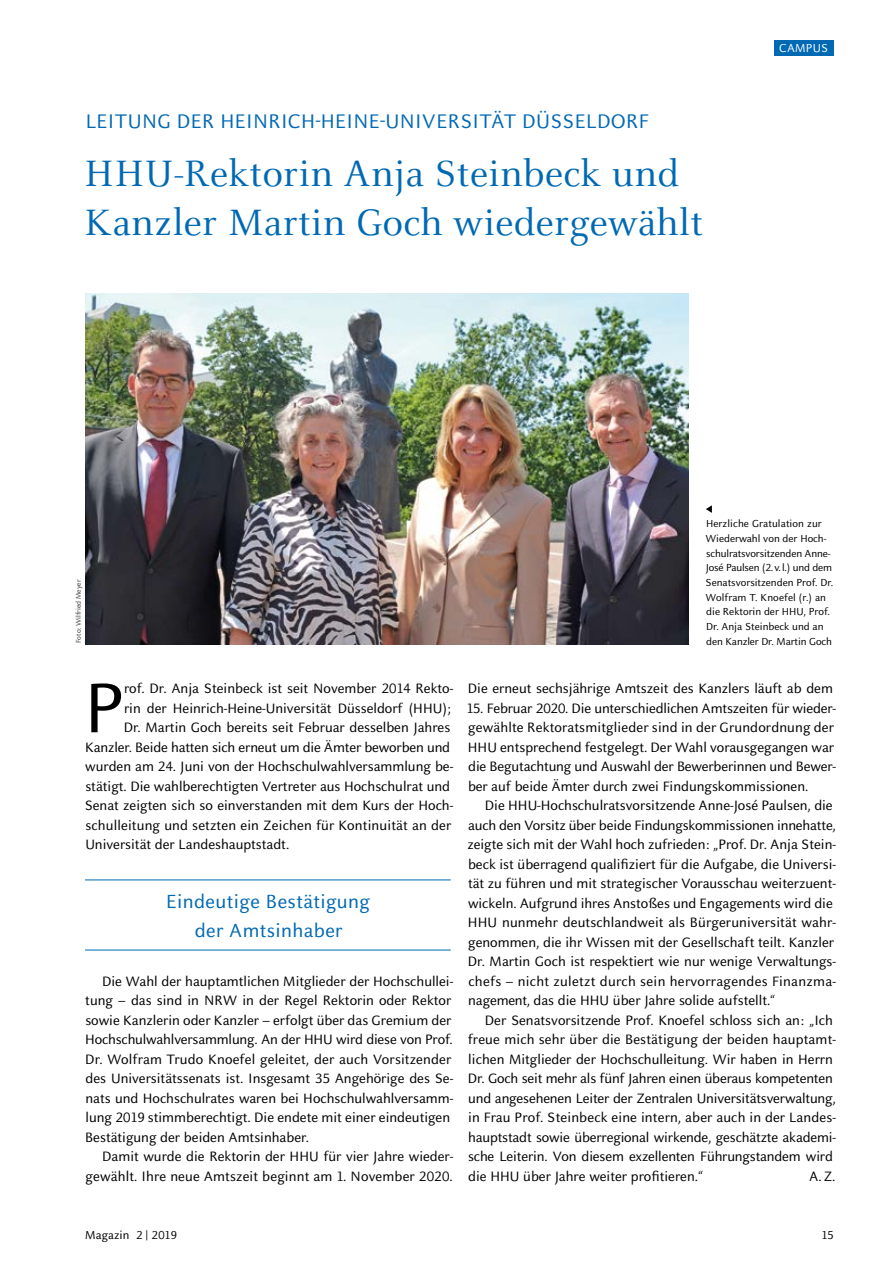
<style>
.page{position:relative;width:893px;height:1263px;background:#fff}
.page>*{position:absolute;margin:0;border:0;box-sizing:border-box;transform-origin:0 0}
.t1{font:77.55px "Celeste Sans Pro";color:#000}
.t2{font:40.5px/48.8px "Celeste Pro";letter-spacing:.01em;color:#0069b4}
.t3{font:21.75px "Celeste Sans Pro";letter-spacing:.015em;color:#0069b4}
.t4{font:21px/29.2px "Celeste Sans Pro";letter-spacing:.02em;color:#0069b4;text-align:center}
.t5{font:15px/19.5px "Celeste Sans Pro";color:#000}
.t6{font:12.75px "Celeste Sans Pro";letter-spacing:.01em;color:#000}
.t7{font:12.75px "Celeste Sans Pro";letter-spacing:.02em;color:#fff}
.t8{font:11.25px/14.7px "Celeste Sans Pro";color:#000}
.t9{font:7.5px "Celeste Sans Pro";color:#000}
</style>
<div class="page">
<img style="left:85px;top:293px;width:604px;height:351px">
<svg style="left:706px;top:505px;width:6px;height:8px"></svg>
<hr style="left:85px;top:880px;width:366px;height:1px;background:#0069b4">
<hr style="left:85px;top:950px;width:366px;height:1px;background:#0069b4">
<div style="left:774px;top:40px;width:59px;height:15px;background:#0069b4"></div>
<h3 class="t3" style="left:86px;top:107px;width:565px">LEITUNG DER HEINRICH-HEINE-UNIVERSITÄT DÜSSELDORF</h3>
<h2 class="t2" style="left:84px;top:149px;width:620px">HHU-Rektorin Anja Steinbeck und<br>Kanzler Martin Goch wiedergewählt</h2>
<p class="t7" style="left:779px;top:39px;width:50px">CAMPUS</p>
<p class="t9" style="left:74px;top:643px;width:65px;rotate:-90deg">Foto: Wilfried Meyer</p>
<p class="t8" style="left:705px;top:516px;width:129px">Herzliche Gratulation zur<br>Wiederwahl von der Hoch&shy;schulratsvorsitzenden Anne-<br>José Paulsen (2.v.l.) und dem<br>Senatsvorsitzenden Prof. Dr.<br>Wolfram T. Knoefel (r.) an die Rektorin der HHU, Prof.<br>Dr. Anja Steinbeck und an</p>
<p class="t8" style="left:706px;top:633px;width:127px">den Kanzler Dr. Martin Goch</p>
<h1 class="t1" style="left:84px;top:659px;width:41px">P</h1>
<p class="t5" style="left:124px;top:678px;width:331px">rof. Dr. Anja Steinbeck ist seit November 2014 Rekto-</p>
<p class="t5" style="left:124px;top:698px;width:329px">rin der Heinrich-Heine-Universität Düsseldorf (HHU);</p>
<p class="t5" style="left:124px;top:717px;width:328px">Dr. Martin Goch bereits seit Februar desselben Jahres</p>
<p class="t5" style="left:85px;top:737px;width:366px">Kanzler. Beide hatten sich erneut um die Ämter beworben und</p>
<p class="t5" style="left:85px;top:756px;width:369px">wurden am 24. Juni von der Hochschulwahlversammlung be-</p>
<p class="t5" style="left:85px;top:776px;width:366px">stätigt. Die wahlberechtigten Vertreter aus Hochschulrat und</p>
<p class="t5" style="left:85px;top:795px;width:370px">Senat zeigten sich so einverstanden mit dem Kurs der Hoch-</p>
<p class="t5" style="left:85px;top:815px;width:367px">schulleitung und setzten ein Zeichen für Kontinuität an der</p>
<p class="t5" style="left:85px;top:834px;width:205px">Universität der Landeshauptstadt.</p>
<h3 class="t4" style="left:166px;top:886px;width:205px">Eindeutige Bestätigung der Amtsinhaber</h3>
<p class="t5" style="left:85px;top:971px;width:370px;text-indent:17px">Die Wahl der hauptamtlichen Mitglieder der Hochschullei&shy;tung – das sind in NRW in der Regel Rektorin oder Rektor sowie Kanzlerin oder Kanzler – erfolgt über das Gremium der Hochschulwahlversammlung. An der HHU wird diese von Prof.<br>Dr. Wolfram Trudo Knoefel geleitet, der auch Vorsitzender des Universitätssenats ist. Insgesamt 35 Angehörige des Se&shy;nats und Hochschulrates waren bei Hochschulwahlversamm&shy;lung 2019 stimmberechtigt. Die endete mit einer eindeutigen Bestätigung der beiden Amtsinhaber.</p>
<p class="t5" style="left:86px;top:1146px;width:369px;text-align:right">Damit wurde die Rektorin der HHU für vier Jahre wieder&shy;gewählt. Ihre neue Amtszeit beginnt am 1. November 2020.</p>
<p class="t5" style="left:468px;top:678px;width:366px">Die erneut sechsjährige Amtszeit des Kanzlers läuft ab dem</p>
<p class="t5" style="left:466px;top:698px;width:371px">15. Februar 2020. Die unterschiedlichen Amtszeiten für wieder&shy;gewählte Rektoratsmitglieder sind in der Grundordnung der HHU entsprechend festgelegt. Der Wahl vorausgegangen war die Begutachtung und Auswahl der Bewerberinnen und Bewer&shy;ber auf beide Ämter durch zwei Findungskommissionen.</p>
<p class="t5" style="left:467px;top:795px;width:370px;text-indent:17px">Die HHU-Hochschulratsvorsitzende Anne-José Paulsen, die auch den Vorsitz über beide Findungskommissionen innehatte, zeigte sich mit der Wahl hoch zufrieden: „Prof. Dr. Anja Stein&shy;beck ist überragend qualifiziert für die Aufgabe, die Universi&shy;tät zu führen und mit strategischer Vorausschau weiterzuent&shy;wickeln. Aufgrund ihres Anstoßes und Engagements wird die HHU nunmehr deutschlandweit als Bürgeruniversität wahr&shy;genommen, die ihr Wissen mit der Gesellschaft teilt. Kanzler Dr. Martin Goch ist respektiert wie nur wenige Verwaltungs&shy;chefs – nicht zuletzt durch sein hervorragendes Finanzma&shy;nagement, das die HHU über Jahre solide aufstellt.“</p>
<p class="t5" style="left:468px;top:1010px;width:370px;text-indent:17px">Der Senatsvorsitzende Prof. Knoefel schloss sich an: „Ich freue mich sehr über die Bestätigung der beiden hauptamt&shy;lichen Mitglieder der Hochschulleitung. Wir haben in Herrn Dr. Goch seit mehr als fünf Jahren einen überaus kompetenten und angesehenen Leiter der Zentralen Universitätsverwaltung, in Frau Prof. Steinbeck eine intern, aber auch in der Landes&shy;hauptstadt sowie überregional wirkende, geschätzte akademi&shy;sche Leiterin. Von diesem exzellenten Führungstandem wird die HHU über Jahre weiter profitieren.“</p>
<p class="t5" style="left:809px;top:1166px;width:28px">A.Z.</p>
<p class="t6" style="left:85px;top:1227px;width:93px">Magazin 2 | 2019</p>
<p class="t6" style="left:821px;top:1227px;width:14px">15</p>
</div>
